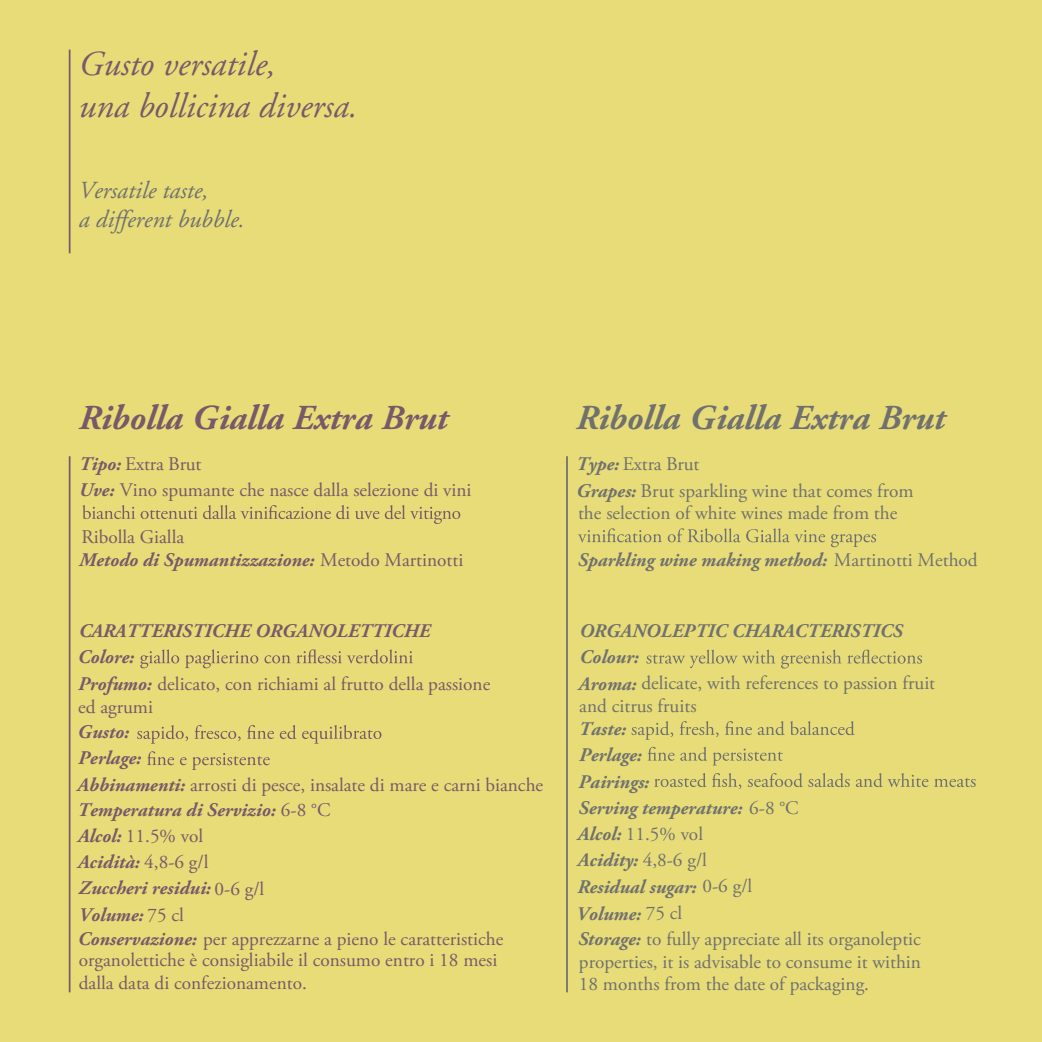
<style>
.page{position:relative;width:1042px;height:1042px;background:#e7dc78}
.page>*{position:absolute;margin:0;border:0;box-sizing:border-box;transform-origin:0 0}
.t1{font:italic 35px/42px "Adobe Garamond";color:#775969}
.t2{font:italic 700 35px "Adobe Garamond";color:#775969}
.t3{font:italic 700 35px "Adobe Garamond";color:#70706f}
.t4{font:italic 24.5px/29.4px "Adobe Garamond";color:#70706f}
.t5{font:19.25px/26.2px "Adobe Garamond Pro";color:#70706f}
.t6{font:19.25px/23.1px "Adobe Garamond Pro";color:#775969}
.t7{font:italic 700 19.25px/26.1px "Adobe Garamond Pro";color:#775969}
.t8{font:italic 700 19.25px/26.2px "Adobe Garamond Pro";color:#70706f}
.s1{font-weight:700;font-style:italic}
.s2{font-weight:400;font-style:normal}
</style>
<div class="page">
<svg style="left:147px;top:751px;width:123px;height:19px"></svg>
<hr style="left:69px;top:456px;width:2px;height:536px;background:#775969">
<hr style="left:566px;top:456px;width:2px;height:536px;background:#70706f">
<hr style="left:69px;top:50px;width:2px;height:203px;background:#775969">
<svg style="left:647px;top:747px;width:136px;height:18px"></svg>
<svg style="left:82px;top:505px;width:378px;height:19px"></svg>
<svg style="left:140px;top:649px;width:273px;height:19px"></svg>
<svg style="left:137px;top:725px;width:244px;height:19px"></svg>
<svg style="left:578px;top:528px;width:298px;height:19px"></svg>
<svg style="left:646px;top:649px;width:276px;height:19px"></svg>
<svg style="left:631px;top:721px;width:223px;height:19px"></svg>
<svg style="left:654px;top:773px;width:321px;height:16px"></svg>
<h1 class="t1" style="left:79px;top:44px;width:280px">Gusto versatile,<br>una bollicina diversa.</h1>
<p class="t4" style="left:79px;top:176px;width:167px">Versatile taste,<br>a different bubble.</p>
<h1 class="t2" style="left:79px;top:399px;width:370px">Ribolla Gialla Extra Brut</h1>
<h1 class="t3" style="left:576px;top:399px;width:370px">Ribolla Gialla Extra Brut</h1>
<p class="t6" style="left:79px;top:453px;width:124px"><span class="s1">Tipo:</span> Extra Brut</p>
<p class="t6" style="left:79px;top:479px;width:394px"><span class="s1">Uve:</span> Vino spumante che nasce dalla selezione di vini</p>
<p class="t6" style="left:81px;top:526px;width:104px">Ribolla Gialla</p>
<p class="t7" style="left:79px;top:547px;width:386px">Metodo di Spumantizzazione: <span class="s2">Metodo Martinotti</span></p>
<p class="t7" style="left:78px;top:618px;width:354px">CARATTERISTICHE ORGANOLETTICHE<br>Colore:</p>
<p class="t6" style="left:78px;top:673px;width:414px"><span class="s1">Profumo:</span> delicato, con richiami al frutto della passione ed agrumi</p>
<p class="t7" style="left:78px;top:720px;width:65px">Gusto:<br>Perlage:</p>
<p class="t6" style="left:78px;top:774px;width:467px;line-height:24.2px"><span class="s1">Abbinamenti:</span> arrosti di pesce, insalate di mare e carni bianche<br><span class="s1">Temperatura di Servizio:</span> 6-8 °C</p>
<p class="t7" style="left:78px;top:823px;width:188px">Alcol: <span class="s2">11.5% vol<br></span>Acidità: <span class="s2">4,8-6 g/l<br></span>Zuccheri residui: <span class="s2">0-6 g/l<br></span>Volume: <span class="s2">75 cl</span></p>
<p class="t6" style="left:78px;top:929px;width:427px;line-height:20.8px"><span class="s1">Conservazione:</span> per apprezzarne a pieno le caratteristiche organolettiche è consigliabile il consumo entro i 18 mesi</p>
<p class="t6" style="left:79px;top:972px;width:230px">dalla data di confezionamento.</p>
<p class="t5" style="left:576px;top:452px;width:339px"><span class="s1">Type:</span> Extra Brut<br><span class="s1">Grapes:</span> Brut sparkling wine that comes from</p>
<p class="t5" style="left:578px;top:501px;width:321px">the selection of white wines made from the</p>
<p class="t8" style="left:578px;top:547px;width:401px">Sparkling wine making method: <span class="s2">Martinotti Method</span></p>
<p class="t8" style="left:579px;top:618px;width:325px">ORGANOLEPTIC CHARACTERISTICS<br>Colour:</p>
<p class="t5" style="left:579px;top:672px;width:358px;line-height:23.1px"><span class="s1">Aroma:</span> delicate, with references to passion fruit and citrus fruits</p>
<p class="t8" style="left:578px;top:716px;width:72px">Taste:<br>Perlage:<br>Pairings:</p>
<p class="t5" style="left:576px;top:795px;width:346px"><span class="s1">Serving temperature:</span> 6-8 °C<br><span class="s1">Alcol:</span> 11.5% vol<br><span class="s1">Acidity:</span> 4,8-6 g/l<br><span class="s1">Residual sugar:</span> 0-6 g/l<br><span class="s1">Volume:</span> 75 cl<br><span class="s1">Storage:</span> to fully appreciate all its organoleptic</p>
<p class="t5" style="left:579px;top:951px;width:343px;line-height:22.8px">properties, it is advisable to consume it within<br>18 months from the date of packaging.</p>
</div>
